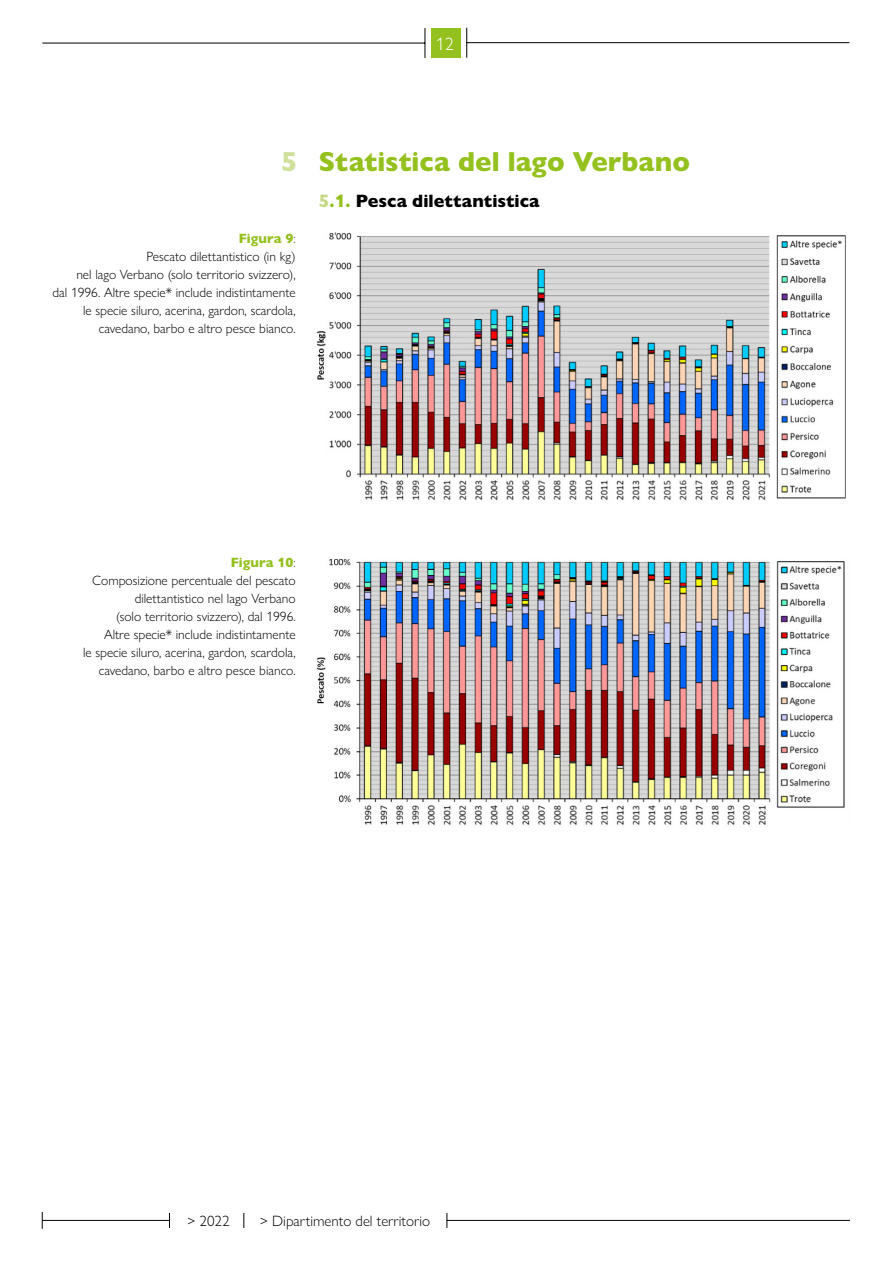
<style>
.page{position:relative;width:893px;height:1263px;background:#fff}
.page>*{position:absolute;margin:0;border:0;box-sizing:border-box;transform-origin:0 0}
.t1{font:800 27.6px "Gill Sans Nova";color:#95c11f}
.t2{font:800 27.6px "Gill Sans Nova";color:#cfe09b}
.t3{font:800 18px "Gill Sans Nova";color:#000}
.t4{font:300 18px "Gill Sans Nova";color:#fff}
.t5{font:300 15px "Gill Sans Nova";color:#000}
.t6{font:300 13.5px/18px "Gill Sans Nova";color:#000;text-align:right}
.s1{font-weight:800;color:#95c11f}
.s2{color:#575756}
.s3{color:#c5d984}
.s4{color:#95c11f}
</style>
<div class="page">
<div style="left:431px;top:28px;width:30px;height:29px;background:#95c11f"></div>
<hr style="left:42px;top:43px;width:383px;height:1px;background:#000">
<hr style="left:425px;top:28px;width:1px;height:30px;background:#000">
<hr style="left:467px;top:42px;width:382px;height:1px;background:#000">
<hr style="left:466px;top:28px;width:1px;height:30px;background:#000">
<hr style="left:447px;top:1220px;width:403px;height:1px;background:#000">
<svg style="left:447px;top:1213px;width:1px;height:15px"></svg>
<hr style="left:42px;top:1220px;width:127px;height:1px;background:#000">
<svg style="left:169px;top:1213px;width:1px;height:15px"></svg>
<svg style="left:244px;top:1213px;width:1px;height:15px"></svg>
<svg style="left:42px;top:1212px;width:1px;height:17px"></svg>
<img style="left:316px;top:232px;width:530px;height:268px">
<img style="left:316px;top:559px;width:529px;height:266px">
<h2 class="t4" style="left:436px;top:33px;width:19px">12</h2>
<h1 class="t2" style="left:281px;top:144px;width:18px">5</h1>
<p class="t6" style="left:52px;top:229px;width:245px"><span class="s1">Figura 9</span><span class="s2">:<br></span>Pescato dilettantistico (in kg)<br>nel lago Verbano (solo territorio svizzero),<br>dal 1996. Altre specie* include indistintamente le specie siluro, acerina, gardon, scardola, cavedano, barbo e altro pesce bianco.</p>
<h1 class="t1" style="left:319px;top:144px;width:373px">Statistica del lago Verbano</h1>
<h2 class="t3" style="left:319px;top:190px;width:222px"><span class="s3">5</span><span class="s4">.1.</span> Pesca dilettantistica</h2>
<p class="t6" style="left:83px;top:553px;width:214px"><span class="s1">Figura 10</span><span class="s2">:<br></span>Composizione percentuale del pescato dilettantistico nel lago Verbano<br>(solo territorio svizzero), dal 1996.<br>Altre specie* include indistintamente<br>le specie siluro, acerina, gardon, scardola, cavedano, barbo e altro pesce bianco.</p>
<p class="t5" style="left:188px;top:1211px;width:43px">&gt; 2022</p>
<p class="t5" style="left:260px;top:1211px;width:171px">&gt; Dipartimento del territorio</p>
</div>
